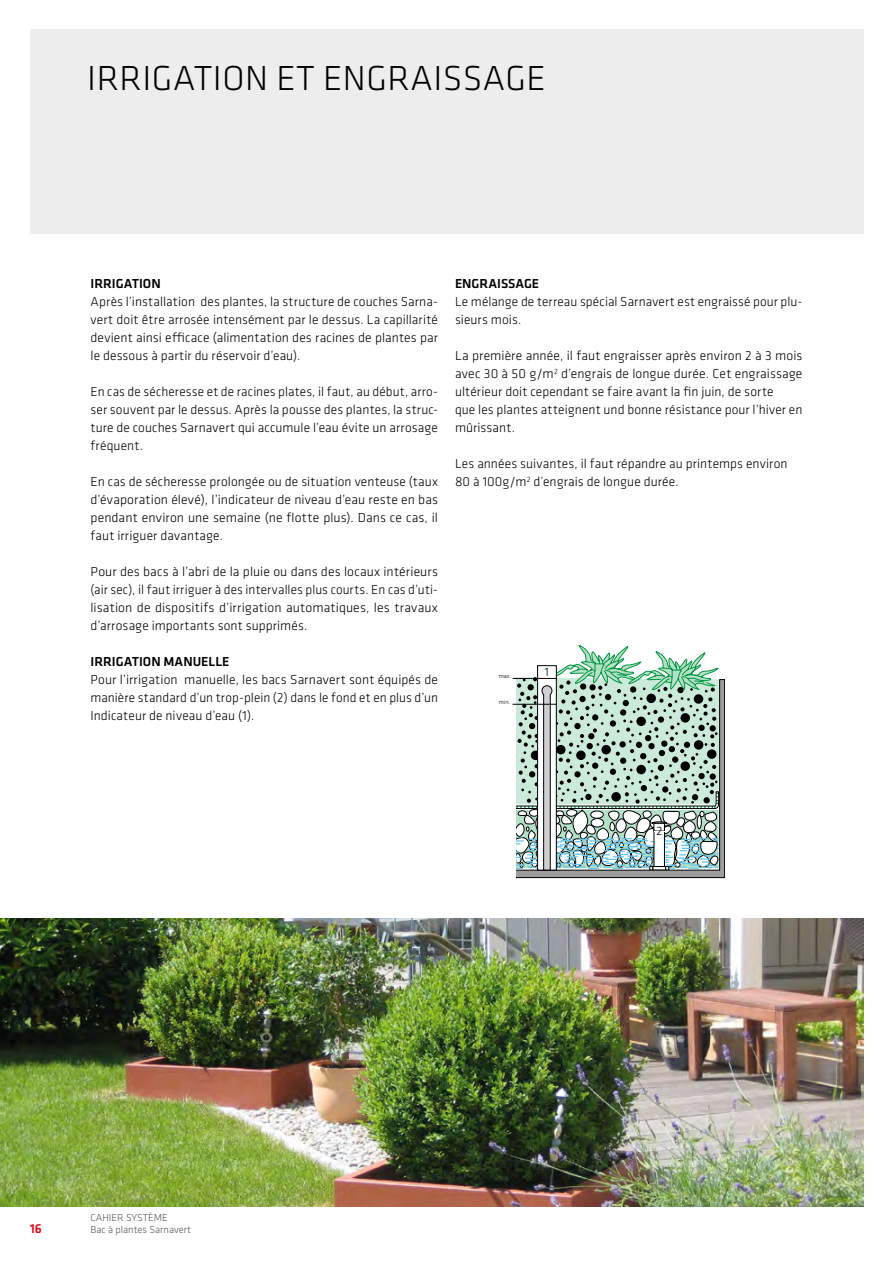
<style>
.page{position:relative;width:893px;height:1263px;background:#fff}
.page>*{position:absolute;margin:0;border:0;box-sizing:border-box;transform-origin:0 0}
.Sika_CH_Klavica_HL1{font:300 36px "Klavika";letter-spacing:.015em;color:#000}
.SI_Klavika_copy_-_bl{font:300 13.5px/18px "Klavika";letter-spacing:.005em;color:#000;text-align:justify}
.SI_Klavica_HL4{font:500 13.5px "Klavika";color:#000}
.t1{font:500 13.5px "Klavika";color:#e30613}
.t2{font:300 12.45px "Klavika";color:#000}
.t3{font:300 10.5px/12.6px "Klavika";color:#575756}
.t4{font:300 6.3px "Klavika";color:#000}
</style>
<div class="page">
<div style="left:30px;top:30px;width:833px;height:204px;background:#ededed"></div>
<svg style="left:512px;top:645px;width:213px;height:233px"></svg>
<hr style="left:513px;top:678px;width:43px;height:1px;background:#000">
<hr style="left:513px;top:704px;width:43px;height:1px;background:#000">
<img style="left:0;top:918px;width:863px;height:288px">
<p class="Sika_CH_Klavica_HL1" style="left:87px;top:56px;width:460px">IRRIGATION ET ENGRAISSAGE</p>
<p class="SI_Klavica_HL4" style="left:91px;top:274px;width:72px">IRRIGATION</p>
<p class="SI_Klavika_copy_-_bl" style="left:91px;top:292px;width:349px">Après l’installation des plantes, la structure de couches Sarna&shy;vert doit être arrosée intensément par le dessus. La capillarité devient ainsi efficace (alimentation des racines de plantes par le dessous à partir du réservoir d’eau).</p>
<p class="SI_Klavika_copy_-_bl" style="left:91px;top:382px;width:349px">En cas de sécheresse et de racines plates, il faut, au début, arro&shy;ser souvent par le dessus. Après la pousse des plantes, la struc&shy;ture de couches Sarnavert qui accumule l’eau évite un arrosage fréquent.</p>
<p class="SI_Klavika_copy_-_bl" style="left:91px;top:472px;width:349px">En cas de sécheresse prolongée ou de situation venteuse (taux d’évaporation élevé), l’indicateur de niveau d’eau reste en bas pendant environ une semaine (ne flotte plus). Dans ce cas, il faut irriguer davantage.</p>
<p class="SI_Klavika_copy_-_bl" style="left:91px;top:562px;width:349px">Pour des bacs à l’abri de la pluie ou dans des locaux intérieurs (air sec), il faut irriguer à des intervalles plus courts. En cas d’uti&shy;lisation de dispositifs d’irrigation automatiques, les travaux d’arrosage importants sont supprimés.</p>
<p class="SI_Klavica_HL4" style="left:91px;top:652px;width:140px">IRRIGATION MANUELLE</p>
<p class="SI_Klavika_copy_-_bl" style="left:91px;top:670px;width:349px">Pour l’irrigation manuelle, les bacs Sarnavert sont équipés de manière standard d’un trop-plein (2) dans le fond et en plus d’un</p>
<p class="SI_Klavika_copy_-_bl" style="left:91px;top:706px;width:165px">Indicateur de niveau d’eau (1).</p>
<p class="SI_Klavica_HL4" style="left:455px;top:274px;width:86px">ENGRAISSAGE</p>
<p class="SI_Klavika_copy_-_bl" style="left:455px;top:292px;width:349px">Le mélange de terreau spécial Sarnavert est engraissé pour plu&shy;sieurs mois.</p>
<p class="SI_Klavika_copy_-_bl" style="left:455px;top:346px;width:349px">La première année, il faut engraisser après environ 2 à 3 mois avec 30 à 50 g/m<sup>2</sup> d’engrais de longue durée. Cet engraissage ultérieur doit cependant se faire avant la fin juin, de sorte</p>
<p class="SI_Klavika_copy_-_bl" style="left:455px;top:400px;width:349px">que les plantes atteignent und bonne résistance pour l’hiver en mûrissant.</p>
<p class="SI_Klavika_copy_-_bl" style="left:455px;top:454px;width:334px">Les années suivantes, il faut répandre au printemps environ</p>
<p class="SI_Klavika_copy_-_bl" style="left:455px;top:472px;width:225px">80 à 100g/m<sup>2</sup> d’engrais de longue durée.</p>
<p class="t4" style="left:499px;top:672px;width:14px">max.</p>
<p class="t4" style="left:499px;top:698px;width:13px">min.</p>
<p class="t2" style="left:545px;top:664px;width:6px">1</p>
<p class="t2" style="left:656px;top:824px;width:8px">2</p>
<p class="t1" style="left:30px;top:1219px;width:14px">16</p>
<p class="t3" style="left:91px;top:1211px;width:102px">CAHIER SYSTÈME<br>Bac à plantes Sarnavert</p>
</div>
